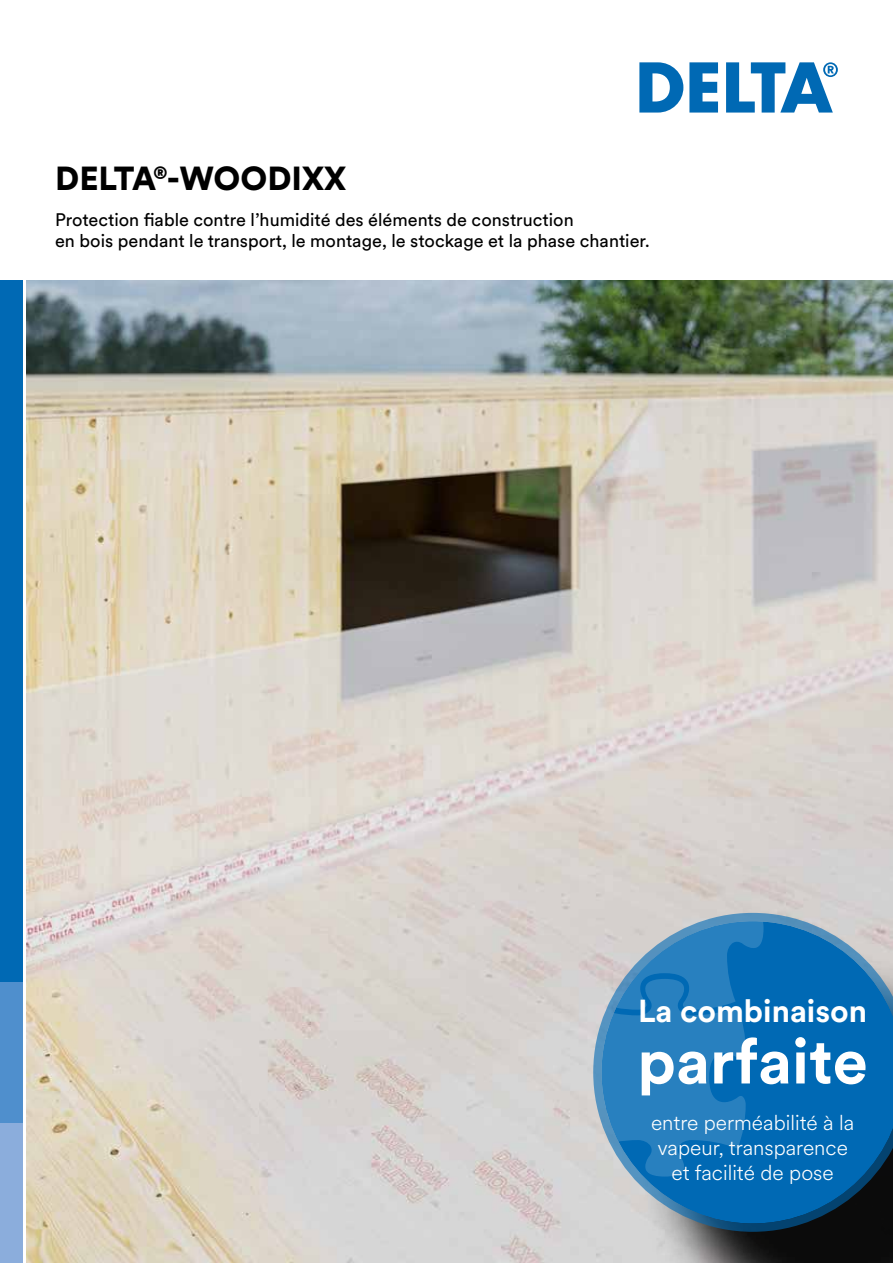
<style>
.page{position:relative;width:893px;height:1263px;background:#fff}
.page>*{position:absolute;margin:0;border:0;box-sizing:border-box;transform-origin:0 0}
.t1{font:700 63px "Circular XX";color:#fff}
.t2{font:900 33px "Circular XX";color:#000}
.t3{font:700 31.5px "Circular XX";color:#fff}
.t4{font:300 21px/25.2px "Circular XX";color:#fff;text-align:center}
.t5{font:18px/21.6px "Circular XX";color:#000}
</style>
<div class="page">
<img style="left:26px;top:281px;width:867px;height:982px">
<div style="left:635px;top:955px;width:258px;height:308px;background:#000;opacity:.95"></div>
<svg style="left:593px;top:913px;width:300px;height:319px;background:#2e7cb3"></svg>
<div style="left:0;top:281px;width:22px;height:701px;background:#0069b4"></div>
<div style="left:0;top:1123px;width:22px;height:140px;background:#8baddc"></div>
<div style="left:0;top:982px;width:22px;height:141px;background:#4f8fcd"></div>
<svg style="left:689px;top:62px;width:29px;height:51px"></svg>
<svg style="left:639px;top:62px;width:44px;height:51px"></svg>
<svg style="left:726px;top:62px;width:112px;height:51px"></svg>
<h2 class="t2" style="left:55px;top:155px;width:293px">DELTA®-WOODIXX</h2>
<p class="t5" style="left:55px;top:208px;width:596px">Protection fiable contre l’humidité des éléments de construction<br>en bois pendant le transport, le montage, le stockage et la phase chantier.</p>
<h3 class="t3" style="left:638px;top:989px;width:231px">La combinaison</h3>
<h1 class="t1" style="left:637px;top:1018px;width:232px">parfaite</h1>
<p class="t4" style="left:651px;top:1109px;width:205px">entre perméabilité à la vapeur, transparence et facilité de pose</p>
</div>
